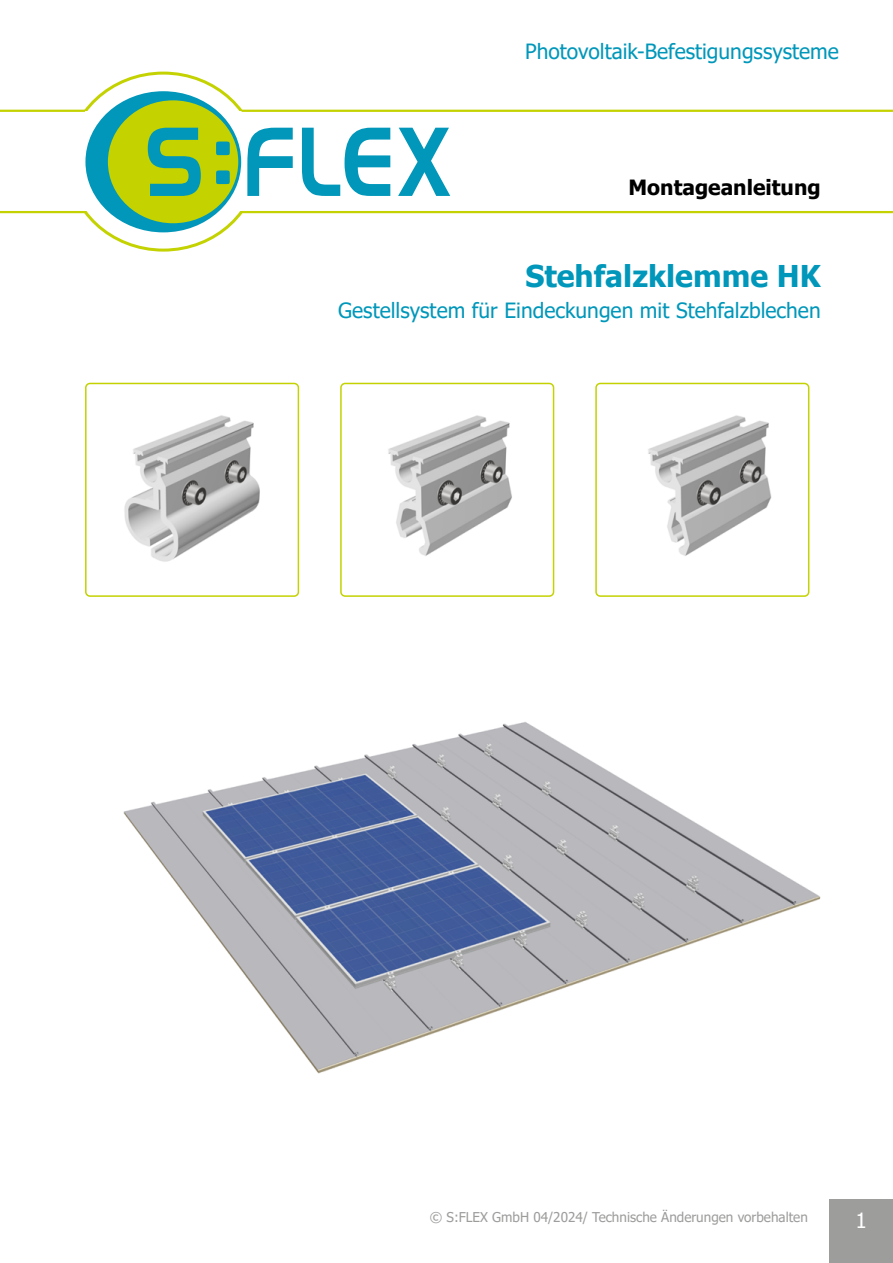
<style>
.page{position:relative;width:893px;height:1263px;background:#fff}
.page>*{position:absolute;margin:0;border:0;box-sizing:border-box;transform-origin:0 0}
.t1{font:700 30px "Tahoma";color:#0097ba}
.t2{font:21px "Tahoma";color:#0097ba}
.t3{font:700 21px "Tahoma";color:#000}
.t4{font:21px "Tahoma";color:#fff}
.t5{font:13.5px "Tahoma";color:#9d9d9c}
</style>
<div class="page">
<img style="left:123px;top:722px;width:698px;height:352px">
<div style="left:595px;top:383px;width:214px;height:214px;border:2px solid #c3d200;border-radius:4px"></div>
<div style="left:829px;top:1199px;width:64px;height:64px;background:#9d9d9c"></div>
<hr style="left:0;top:110px;width:85px;height:2px;background:#c3d200">
<hr style="left:0;top:211px;width:85px;height:2px;background:#c3d200">
<hr style="left:242px;top:110px;width:651px;height:2px;background:#c3d200">
<hr style="left:242px;top:211px;width:651px;height:2px;background:#c3d200">
<div style="left:85px;top:383px;width:214px;height:214px;border:2px solid #c3d200;border-radius:4px"></div>
<div style="left:340px;top:383px;width:214px;height:214px;border:2px solid #c3d200;border-radius:4px"></div>
<img style="left:124px;top:415px;width:136px;height:147px">
<img style="left:388px;top:415px;width:124px;height:141px">
<img style="left:648px;top:415px;width:124px;height:141px">
<div style="left:85px;top:91px;width:156px;height:141px;background:#0097ba;border-radius:50%"></div>
<div style="left:108px;top:100px;width:130px;height:123px;background:#c4d200;border-radius:50%"></div>
<svg style="left:216px;top:170px;width:14px;height:14px"></svg>
<svg style="left:216px;top:142px;width:14px;height:13px"></svg>
<svg style="left:398px;top:128px;width:52px;height:68px"></svg>
<svg style="left:302px;top:128px;width:88px;height:68px"></svg>
<svg style="left:247px;top:128px;width:46px;height:68px"></svg>
<svg style="left:148px;top:128px;width:53px;height:68px"></svg>
<p class="t2" style="left:525px;top:37px;width:315px">Photovoltaik-Befestigungssysteme</p>
<p class="t3" style="left:629px;top:172px;width:194px">Montageanleitung</p>
<h1 class="t1" style="left:525px;top:255px;width:297px">Stehfalzklemme HK</h1>
<p class="t2" style="left:338px;top:296px;width:484px">Gestellsystem für Eindeckungen mit Stehfalzblechen</p>
<p class="t5" style="left:430px;top:1208px;width:380px">© S:FLEX GmbH 04/2024/ Technische Änderungen vorbehalten</p>
<p class="t4" style="left:855px;top:1206px;width:13px">1</p>
</div>
